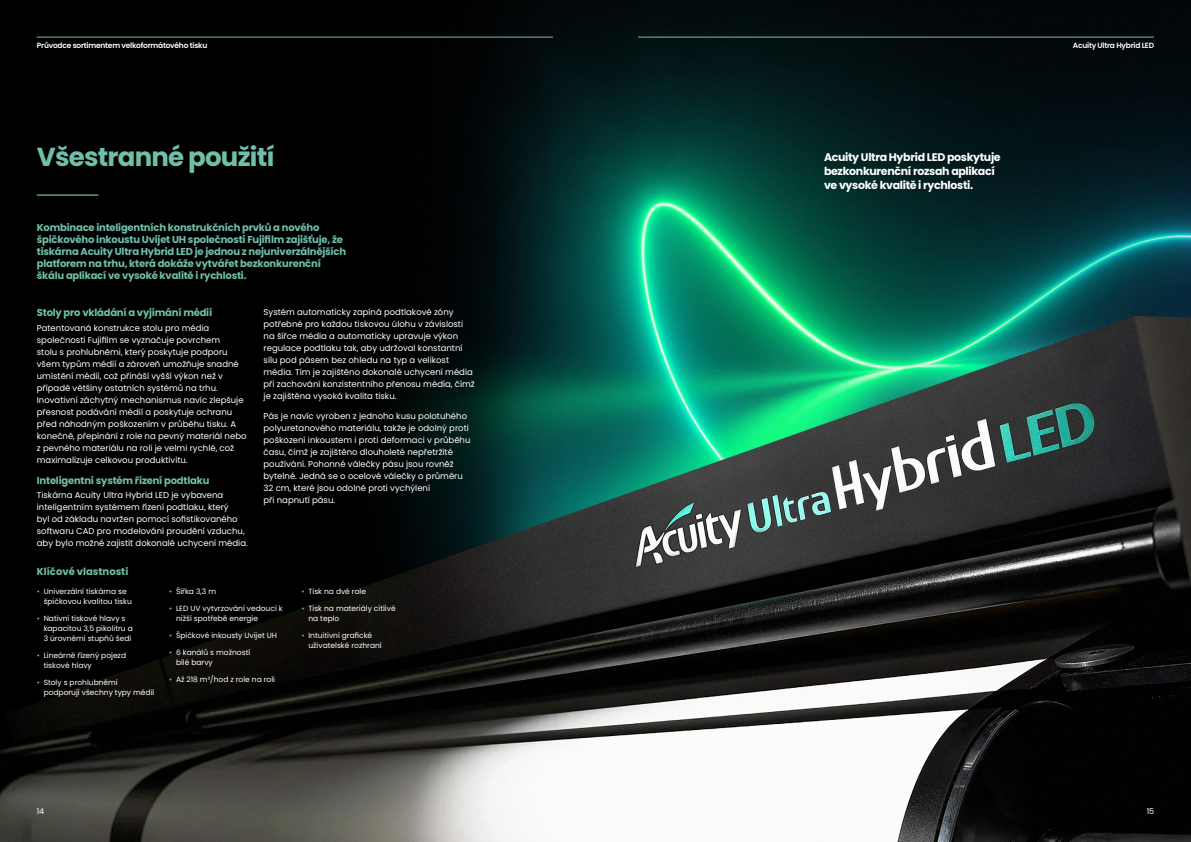
<style>
.page{position:relative;width:1191px;height:842px;background:#fff}
.page>*{position:absolute;margin:0;border:0;box-sizing:border-box;transform-origin:0 0}
.t1{font:700 26px "Poppins";letter-spacing:-.03em;color:#70bfab}
.t2{font:700 11px/14px "Poppins";letter-spacing:-.03em;color:#fff}
.t3{font:700 10px/12px "Poppins";letter-spacing:-.02em;color:#70bfab}
.t4{font:700 10px "Poppins";color:#70bfab}
.t5{font:8.5px/12px "Poppins";color:#fff}
.t6{font:8px "Poppins";color:#fff}
.t7{font:7.5px/10px "Poppins";color:#fff}
.t8{font:600 7.5px "Poppins";letter-spacing:-.03em;color:#fff}
.s1{color:#70bfab}
</style>
<div class="page">
<img style="left:0;top:0;width:1191px;height:842px">
<hr style="left:37px;top:194px;width:61px;height:2px;background:#70bfab">
<hr style="left:638px;top:37px;width:516px;height:1px;background:#70bfab">
<hr style="left:37px;top:37px;width:516px;height:1px;background:#70bfab">
<p class="t8" style="left:37px;top:41px;width:172px">Průvodce sortimentem velkoformátového tisku</p>
<p class="t1" style="left:37px;top:142px;width:239px">Všestranné použití</p>
<p class="t3" style="left:37px;top:222px;width:311px">Kombinace inteligentních konstrukčních prvků a nového špičkového inkoustu Uvijet UH společnosti Fujifilm zajišťuje, že tiskárna Acuity Ultra Hybrid LED je jednou z nejuniverzálnějších platforem na trhu, která dokáže vytvářet bezkonkurenční škálu aplikací ve vysoké kvalitě i rychlosti.</p>
<p class="t3" style="left:37px;top:307px;width:177px">Stoly pro vkládání a vyjímání médií</p>
<p class="t5" style="left:37px;top:322px;width:211px">Patentovaná konstrukce stolu pro média společnosti Fujifilm se vyznačuje povrchem<br>stolu s prohlubněmi, který poskytuje podporu všem typům médií a zároveň umožňuje snadné umístění médií, což přináší vyšší výkon než v případě většiny ostatních systémů na trhu.<br>Inovativní záchytný mechanismus navíc zlepšuje přesnost podávání médií a poskytuje ochranu před náhodným poškozením v průběhu tisku. A konečně, přepínání z role na pevný materiál nebo z pevného materiálu na roli je velmi rychlé, což maximalizuje celkovou produktivitu.</p>
<p class="t3" style="left:37px;top:474px;width:174px">Inteligentní systém řízení podtlaku</p>
<p class="t5" style="left:37px;top:489px;width:212px">Tiskárna Acuity Ultra Hybrid LED je vybavena inteligentním systémem řízení podtlaku, který<br>byl od základu navržen pomocí sofistikovaného softwaru CAD pro modelování proudění vzduchu, aby bylo možné zajistit dokonalé uchycení média.</p>
<p class="t5" style="left:263px;top:306px;width:213px">Systém automaticky zapíná podtlakové zóny potřebné pro každou tiskovou úlohu v závislosti na šířce média a automaticky upravuje výkon regulace podtlaku tak, aby udržoval konstantní sílu pod pásem bez ohledu na typ a velikost média. Tím je zajištěno dokonalé uchycení média při zachování konzistentního přenosu média, čímž je zajištěna vysoká kvalita tisku.</p>
<p class="t5" style="left:263px;top:410px;width:208px">Pás je navíc vyroben z jednoho kusu polotuhého polyuretanového materiálu, takže je odolný proti poškození inkoustem i proti deformaci v průběhu času, čímž je zajištěno dlouholeté nepřetržité používání. Pohonné válečky pásu jsou rovněž bytelné. Jedná se o ocelové válečky o průměru 32 cm, které jsou odolné proti vychýlení<br>při napnutí pásu.</p>
<p class="t4" style="left:37px;top:566px;width:93px">Klíčové vlastnosti</p>
<p class="t7" style="left:44px;top:586px;width:90px;text-indent:-7px"><span class="s1">•</span> Univerzální tiskárna se špičkovou kvalitou tisku</p>
<p class="t7" style="left:44px;top:613px;width:91px;text-indent:-7px"><span class="s1">•</span> Nativní tiskové hlavy s kapacitou 3,5 pikolitru a<br>3 úrovněmi stupňů šedi</p>
<p class="t7" style="left:44px;top:650px;width:84px;text-indent:-7px"><span class="s1">•</span> Lineárně řízený pojezd tiskové hlavy</p>
<p class="t7" style="left:44px;top:678px;width:112px;text-indent:-7px"><span class="s1">•</span> Stoly s prohlubněmi podporují všechny typy médií</p>
<p class="t7" style="left:169px;top:586px;width:48px"><span class="s1">•</span> Šířka 3,3 m</p>
<p class="t7" style="left:176px;top:603px;width:108px;text-indent:-7px"><span class="s1">•</span> LED UV vytvrzování vedoucí k nižší spotřebě energie</p>
<p class="t7" style="left:169px;top:630px;width:109px"><span class="s1">•</span> Špičkové inkousty Uvijet UH</p>
<p class="t7" style="left:176px;top:648px;width:76px;text-indent:-7px"><span class="s1">•</span> 6 kanálů s možností bílé barvy</p>
<p class="t7" style="left:169px;top:675px;width:107px"><span class="s1">•</span> Až 218 m²/hod z role na roli</p>
<p class="t7" style="left:302px;top:586px;width:66px"><span class="s1">•</span> Tisk na dvě role</p>
<p class="t7" style="left:308px;top:603px;width:89px;text-indent:-7px"><span class="s1">•</span> Tisk na materiály citlivé na teplo</p>
<p class="t7" style="left:308px;top:630px;width:75px;text-indent:-7px"><span class="s1">•</span> Intuitivní grafické uživatelské rozhraní</p>
<p class="t2" style="left:824px;top:150px;width:178px">Acuity Ultra Hybrid LED poskytuje bezkonkurenční rozsah aplikací ve vysoké kvalitě i rychlosti.</p>
<p class="t8" style="left:1073px;top:41px;width:83px">Acuity Ultra Hybrid LED</p>
<p class="t6" style="left:37px;top:806px;width:9px">14</p>
<p class="t6" style="left:1146px;top:806px;width:9px">15</p>
</div>
